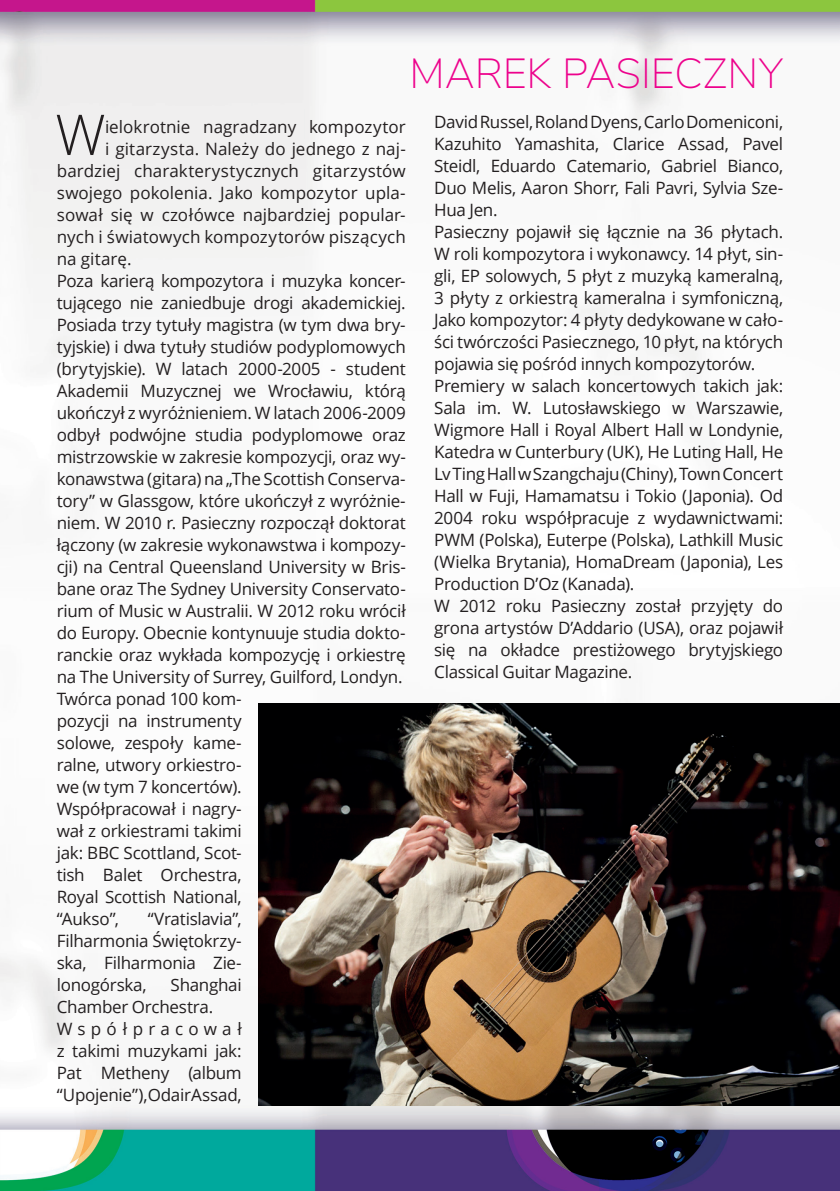
<style>
.page{position:relative;width:840px;height:1191px;background:#fff}
.page>*{position:absolute;margin:0;border:0;box-sizing:border-box;transform-origin:0 0}
.t1{font:300 56.2px "Open Sans";color:#231f20}
.t2{font:200 42px "Nunito Sans";color:#ed028c}
.t3{font:17px/22px "Open Sans";letter-spacing:-.015em;color:#231f20}
.t4{font:17px "Open Sans";letter-spacing:.005em;color:#231f20}
</style>
<div class="page">
<img style="left:0;top:0;width:839px;height:1191px">
<img style="left:259px;top:703px;width:580px;height:403px">
<h2 class="t2" style="left:409px;top:43px;width:375px">MAREK PASIECZNY</h2>
<h1 class="t1" style="left:55px;top:96px;width:52px">W</h1>
<p class="t3" style="left:105px;top:115px;width:302px">ielokrotnie nagradzany kompozytor</p>
<p class="t4" style="left:105px;top:137px;width:302px">i gitarzysta. Należy do jednego z naj-</p>
<p class="t4" style="left:57px;top:159px;width:350px">bardziej charakterystycznych gitarzystów</p>
<p class="t3" style="left:57px;top:181px;width:350px">swojego pokolenia. Jako kompozytor upla-</p>
<p class="t3" style="left:57px;top:203px;width:350px">sował się w czołówce najbardziej popular-</p>
<p class="t4" style="left:57px;top:225px;width:350px">nych i światowych kompozytorów piszących</p>
<p class="t4" style="left:57px;top:247px;width:76px">na gitarę.</p>
<p class="t3" style="left:57px;top:269px;width:350px">Poza karierą kompozytora i muzyka koncer-</p>
<p class="t3" style="left:57px;top:291px;width:350px">tującego nie zaniedbuje drogi akademickiej.</p>
<p class="t3" style="left:57px;top:313px;width:350px">Posiada trzy tytuły magistra (w tym dwa bry-</p>
<p class="t3" style="left:57px;top:335px;width:350px">tyjskie) i dwa tytuły studiów podyplomowych</p>
<p class="t3" style="left:57px;top:357px;width:350px">(brytyjskie). W latach 2000-2005 - student</p>
<p class="t3" style="left:57px;top:379px;width:350px">Akademii Muzycznej we Wrocławiu, którą</p>
<p class="t3" style="left:57px;top:401px;width:350px">ukończył z wyróżnieniem. W latach 2006-2009</p>
<p class="t3" style="left:57px;top:423px;width:350px">odbył podwójne studia podyplomowe oraz</p>
<p class="t3" style="left:57px;top:445px;width:350px">mistrzowskie w zakresie kompozycji, oraz wy-</p>
<p class="t3" style="left:57px;top:467px;width:350px">konawstwa (gitara) na „The Scottish Conserva-</p>
<p class="t3" style="left:57px;top:489px;width:350px">tory” w Glassgow, które ukończył z wyróżnie-</p>
<p class="t3" style="left:57px;top:511px;width:350px">niem. W 2010 r. Pasieczny rozpoczął doktorat</p>
<p class="t3" style="left:57px;top:533px;width:350px">łączony (w zakresie wykonawstwa i kompozy-</p>
<p class="t3" style="left:57px;top:555px;width:350px">cji) na Central Queensland University w Bris-</p>
<p class="t3" style="left:57px;top:577px;width:350px">bane oraz The Sydney University Conservato-</p>
<p class="t3" style="left:57px;top:599px;width:350px">rium of Music w Australii. W 2012 roku wrócił</p>
<p class="t3" style="left:57px;top:621px;width:350px">do Europy. Obecnie kontynuuje studia dokto-</p>
<p class="t3" style="left:57px;top:643px;width:350px">ranckie oraz wykłada kompozycję i orkiestrę</p>
<p class="t3" style="left:57px;top:665px;width:347px">na The University of Surrey, Guilford, Londyn.</p>
<p class="t3" style="left:57px;top:687px;width:186px">Twórca ponad 100 kom-</p>
<p class="t3" style="left:57px;top:709px;width:186px">pozycji na instrumenty</p>
<p class="t3" style="left:57px;top:731px;width:186px">solowe, zespoły kame-</p>
<p class="t3" style="left:57px;top:753px;width:186px">ralne, utwory orkiestro-</p>
<p class="t3" style="left:57px;top:775px;width:186px">we (w tym 7 koncertów).</p>
<p class="t3" style="left:57px;top:797px;width:186px">Współpracował i nagry-</p>
<p class="t3" style="left:57px;top:819px;width:186px">wał z orkiestrami takimi</p>
<p class="t3" style="left:57px;top:841px;width:186px">jak: BBC Scottland, Scot-</p>
<p class="t3" style="left:57px;top:863px;width:186px">tish Balet Orchestra,</p>
<p class="t3" style="left:57px;top:885px;width:186px">Royal Scottish National,</p>
<p class="t3" style="left:57px;top:907px;width:64px">“Aukso”,</p>
<p class="t3" style="left:57px;top:907px;width:186px;text-align:justify;text-indent:91px">“Vratislavia”, Filharmonia Świętokrzy&shy;ska, Filharmonia Zie&shy;lonogórska,</p>
<p class="t3" style="left:57px;top:973px;width:186px;text-indent:114px">Shanghai<br>Chamber Orchestra.<br>Współpracował z takimi muzykami jak:<br>Pat Metheny (album “Upojenie”), Odair Assad,</p>
<p class="t3" style="left:434px;top:110px;width:350px">David Russel, Roland Dyens, Carlo Domeniconi, Kazuhito Yamashita, Clarice Assad, Pavel Steidl, Eduardo Catemario, Gabriel Bianco, Duo Melis, Aaron Shorr, Fali Pavri, Sylvia Sze-Hua Jen.<br>Pasieczny pojawił się łącznie na 36 płytach.<br>W roli kompozytora i wykonawcy. 14 płyt, sin&shy;gli, EP solowych, 5 płyt z muzyką kameralną, 3 płyty z orkiestrą kameralna i symfoniczną, Jako kompozytor: 4 płyty dedykowane w cało&shy;ści twórczości Pasiecznego, 10 płyt, na których pojawia się pośród innych kompozytorów.<br>Premiery w salach koncertowych takich jak:<br>Sala im. W. Lutosławskiego w Warszawie, Wigmore Hall i Royal Albert Hall w Londynie, Katedra w Cunterbury (UK), He Luting Hall, He Lv Ting Hall w Szangchaju (Chiny), Town Concert Hall w Fuji, Hamamatsu i Tokio (Japonia). Od 2004 roku współpracuje z wydawnictwami:<br>PWM (Polska), Euterpe (Polska), Lathkill Music (Wielka Brytania), HomaDream (Japonia), Les Production D’Oz (Kanada).<br>W 2012 roku Pasieczny został przyjęty do grona artystów D’Addario (USA), oraz pojawił się na okładce prestiżowego brytyjskiego Classical Guitar Magazine.</p>
</div>
